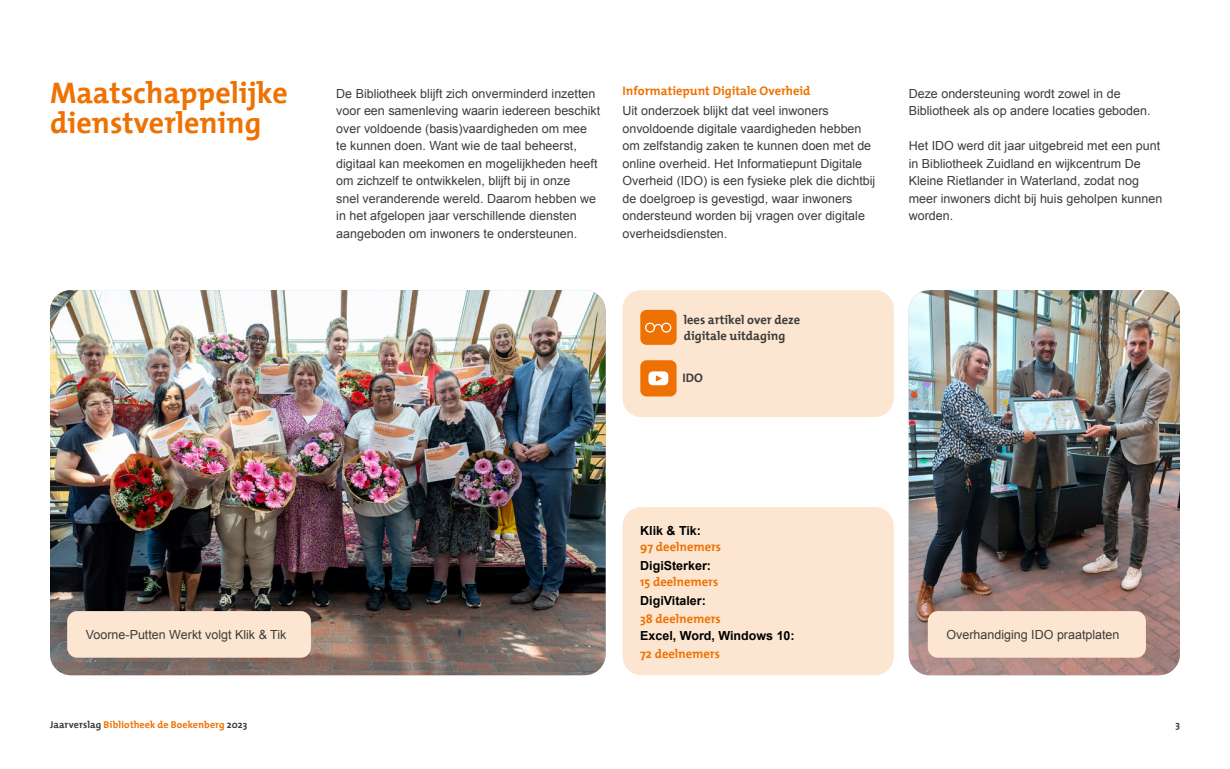
<style>
.page{position:relative;width:1230px;height:769px;background:#fff}
.page>*{position:absolute;margin:0;border:0;box-sizing:border-box;transform-origin:0 0}
.t1{font:700 30px/30px "The Mix";color:#ee7203}
.t2{font:12.5px/17.5px "Arial";color:#3c3c3b}
.t3{font:700 12.5px "The Mix";color:#ee7203}
.t4{font:700 12.5px "Arial";color:#000}
.t5{font:700 12.5px/16.2px "The Mix";color:#3c3c3b}
.t6{font:700 10px "The Mix";letter-spacing:.01em;color:#ee7203}
.t7{font:700 10px "The Mix";color:#3c3c3b}
.s1{color:#3c3c3b}
</style>
<div class="page">
<div style="left:622px;top:290px;width:272px;height:127px;background:#fde6d1;border-radius:19px"></div>
<div style="left:622px;top:507px;width:272px;height:168px;background:#fde6d1;border-radius:19px"></div>
<img style="left:50px;top:290px;width:556px;height:385px">
<img style="left:909px;top:290px;width:271px;height:385px">
<div style="left:67px;top:611px;width:244px;height:46px;background:#fde6d1;border-radius:10px"></div>
<div style="left:928px;top:611px;width:218px;height:46px;background:#fde6d1;border-radius:10px"></div>
<div style="left:640px;top:360px;width:37px;height:36px;background:#ee7203;border-radius:6px"></div>
<svg style="left:648px;top:371px;width:20px;height:14px"></svg>
<div style="left:640px;top:310px;width:37px;height:35px;background:#ee7203;border-radius:6px"></div>
<div style="left:645px;top:322px;width:10px;height:10px;border:1px solid #fff;border-radius:50%"></div>
<svg style="left:653px;top:323px;width:8px;height:6px"></svg>
<div style="left:661px;top:322px;width:10px;height:10px;border:1px solid #fff;border-radius:50%"></div>
<h1 class="t1" style="left:50px;top:77px;width:240px">Maatschappelijke dienstverlening</h1>
<p class="t2" style="left:336px;top:84px;width:265px">De Bibliotheek blijft zich onverminderd inzetten voor een samenleving waarin iedereen beschikt over voldoende (basis)vaardigheden om mee te kunnen doen. Want wie de taal beheerst, digitaal kan meekomen en mogelijkheden heeft om zichzelf te ontwikkelen, blijft bij in onze<br>snel veranderende wereld. Daarom hebben we in het afgelopen jaar verschillende diensten aangeboden om inwoners te ondersteunen.</p>
<p class="t3" style="left:622px;top:80px;width:190px">Informatiepunt Digitale Overheid</p>
<p class="t2" style="left:622px;top:102px;width:254px">Uit onderzoek blijkt dat veel inwoners onvoldoende digitale vaardigheden hebben om zelfstandig zaken te kunnen doen met de online overheid. Het Informatiepunt Digitale Overheid (IDO) is een fysieke plek die dichtbij de doelgroep is gevestigd, waar inwoners ondersteund worden bij vragen over digitale overheidsdiensten.</p>
<p class="t5" style="left:684px;top:311px;width:118px">lees artikel over deze digitale uitdaging</p>
<p class="t5" style="left:682px;top:370px;width:22px">IDO</p>
<p class="t2" style="left:909px;top:84px;width:243px">Deze ondersteuning wordt zowel in de<br>Bibliotheek als op andere locaties geboden.</p>
<p class="t2" style="left:909px;top:137px;width:255px">Het IDO werd dit jaar uitgebreid met een punt in Bibliotheek Zuidland en wijkcentrum De Kleine Rietlander in Waterland, zodat nog meer inwoners dicht bij huis geholpen kunnen worden.</p>
<p class="t4" style="left:640px;top:522px;width:62px">Klik &amp; Tik:</p>
<p class="t3" style="left:640px;top:537px;width:82px">97 deelnemers</p>
<p class="t4" style="left:640px;top:557px;width:72px">DigiSterker:</p>
<p class="t3" style="left:640px;top:572px;width:80px">15 deelnemers</p>
<p class="t4" style="left:640px;top:592px;width:67px">DigiVitaler:</p>
<p class="t3" style="left:640px;top:608px;width:82px">38 deelnemers</p>
<p class="t4" style="left:640px;top:627px;width:156px">Excel, Word, Windows 10:</p>
<p class="t3" style="left:640px;top:643px;width:81px">72 deelnemers</p>
<p class="t2" style="left:86px;top:626px;width:202px">Voorne-Putten Werkt volgt Klik &amp; Tik</p>
<p class="t2" style="left:947px;top:626px;width:174px">Overhandiging IDO praatplaten</p>
<p class="t6" style="left:50px;top:716px;width:199px"><span class="s1">Jaarverslag</span> Bibliotheek de Boekenberg <span class="s1">2023</span></p>
<p class="t7" style="left:1175px;top:716px;width:6px">3</p>
</div>
